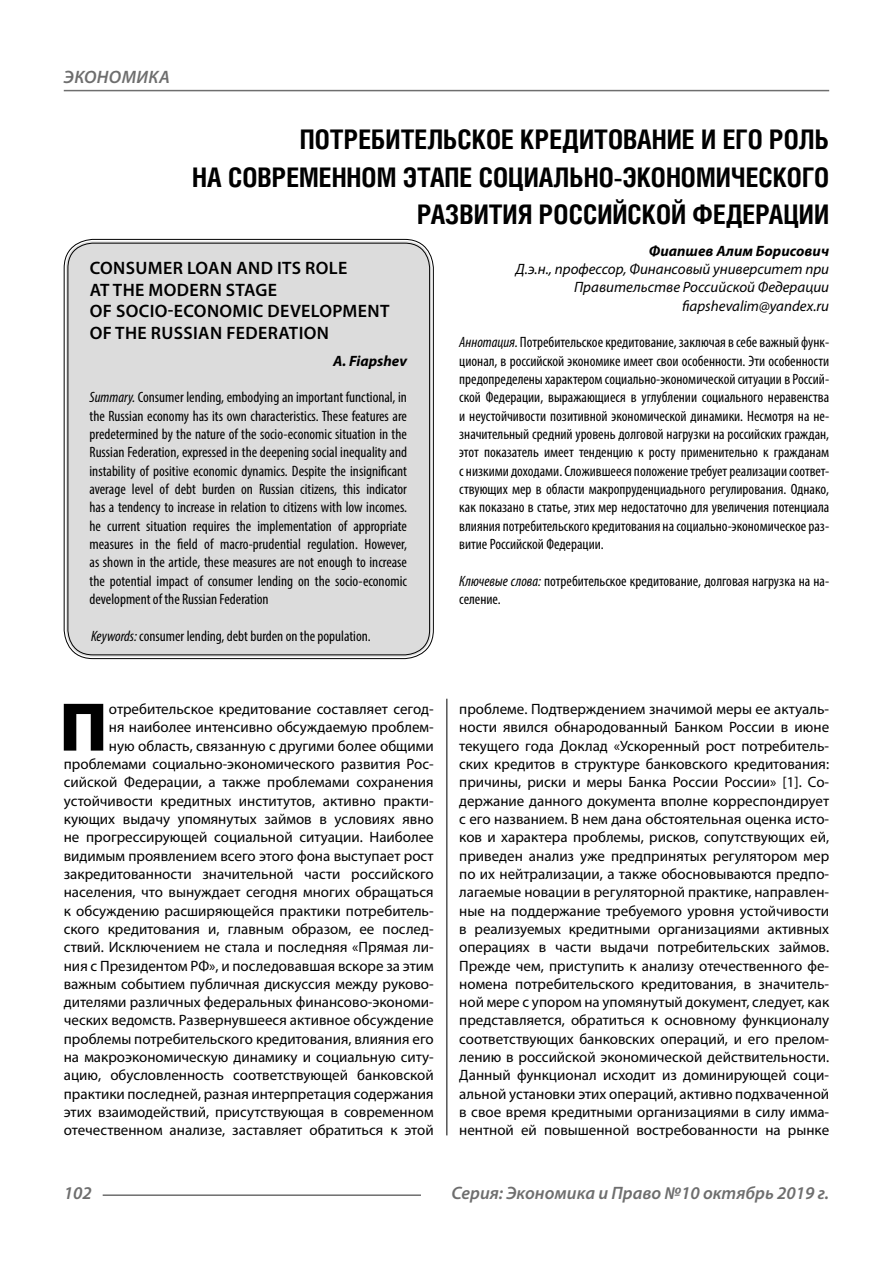
<style>
.page{position:relative;width:893px;height:1263px;background:#fff}
.page>*{position:absolute;margin:0;border:0;box-sizing:border-box;transform-origin:0 0}
.Bukvica{font:900 69.3px "Myriad Pro";color:#000}
.Header{font:700 27px/37.5px "Helios Cond C";color:#000;text-align:right}
.Header-eng{font:600 18px/21.6px "Myriad Pro";letter-spacing:.02em;color:#000}
.t1{font:italic 600 18px "Myriad Pro";color:#6e6e6e}
.Bukvica-2{font:15px/18.3px "Myriad Pro";color:#000;text-align:right}
.Annotation-rus{font:condensed 15px/18.3px "Myriad Pro";color:#000;text-align:justify}
.Annotation-eng{font:condensed 15px/18.3px "Myriad Pro";color:#000;text-align:justify}
.Author-doc{font:italic 15px/18.3px "Myriad Pro";color:#000;text-align:right}
.Author-email{font:italic 15px "Myriad Pro";color:#000}
.Author{font:italic 700 15px "Myriad Pro";color:#000}
.Author-eng{font:italic 700 15px "Myriad Pro";color:#000}
.s1{font-style:italic}
</style>
<div class="page">
<hr style="left:446px;top:128px;width:1px;height:1007px;background:#000">
<div style="left:438px;top:677px;width:391px;height:21px;background:#fff"></div>
<div style="left:66px;top:241px;width:365px;height:416px;background:#dcdcdc;border-radius:27px"></div>
<hr style="left:103px;top:1194px;width:318px;height:2px;background:#6e6e6e">
<hr style="left:64px;top:90px;width:765px;height:1px;background:#6e6e6e">
<p class="t1" style="left:64px;top:66px;width:24px">Экономика</p>
<p class="Header" style="left:192px;top:120px;width:639px">ПОТРЕБИТЕЛЬСКОЕ КРЕДИТОВАНИЕ И ЕГО РОЛЬ<br>НА СОВРЕМЕННОМ ЭТАПЕ СОЦИАЛЬНО-ЭКОНОМИЧЕСКОГО<br>РАЗВИТИЯ РОССИЙСКОЙ ФЕДЕРАЦИИ</p>
<p class="Author" style="left:649px;top:241px;width:182px">Фиапшев Алим Борисович</p>
<p class="Author-doc" style="left:516px;top:260px;width:315px">Д.э.н., профессор, Финансовый университет при<br>Правительстве Российской Федерации</p>
<p class="Author-email" style="left:682px;top:296px;width:149px">fiapshevalim@yandex.ru</p>
<p class="Annotation-rus" style="left:459px;top:333px;width:371px"><span class="s1">Аннотация.</span> Потребительское кредитование, заключая в себе важный функ&shy;ционал, в российской экономике имеет свои особенности. Эти особенности предопределены характером социально-экономической ситуации в Россий&shy;ской Федерации, выражающиеся в углублении социального неравенства и неустойчивости позитивной экономической динамики. Несмотря на не&shy;значительный средний уровень долговой нагрузки на российских граждан, этот показатель имеет тенденцию к росту применительно к гражданам с низкими доходами. Сложившееся положение требует реализации соответ&shy;ствующих мер в области макропруденциадьного регулирования. Однако, как показано в статье, этих мер недостаточно для увеличения потенциала влияния потребительского кредитования на социально-экономическое раз&shy;витие Российской Федерации.</p>
<p class="Annotation-rus" style="left:459px;top:571px;width:371px"><span class="s1">Ключевые слова:</span> потребительское кредитование, долговая нагрузка на на&shy;селение.</p>
<p class="Header-eng" style="left:90px;top:257px;width:301px">CONSUMER LOAN AND ITS ROLE<br>AT THE MODERN STAGE<br>OF SOCIO-ECONOMIC DEVELOPMENT<br>OF THE RUSSIAN FEDERATION</p>
<p class="Author-eng" style="left:333px;top:351px;width:75px">A. Fiapshev</p>
<p class="Annotation-eng" style="left:90px;top:388px;width:319px"><span class="s1">Summary.</span> Consumer lending, embodying an important functional, in the Russian economy has its own characteristics. These features are predetermined by the nature of the socio-economic situation in the Russian Federation, expressed in the deepening social inequality and instability of positive economic dynamics. Despite the insignificant average level of debt burden on Russian citizens, this indicator has a tendency to increase in relation to citizens with low incomes. he current situation requires the implementation of appropriate measures in the field of macro-prudential regulation. However, as shown in the article, these measures are not enough to increase the potential impact of consumer lending on the socio-economic development of the Russian Federation</p>
<p class="Annotation-eng" style="left:91px;top:626px;width:281px"><span class="s1">Keywords:</span> consumer lending, debt burden on the population.</p>
<p class="Bukvica-2" style="left:64px;top:699px;width:371px">отребительское кредитование составляет сегод-<br>ня наиболее интенсивно обсуждаемую проблем-<br>ную область, связанную с другими более общими проблемами социально-экономического развития Рос&shy;сийской Федерации, а также проблемами сохранения устойчивости кредитных институтов, активно практи&shy;кующих выдачу упомянутых займов в условиях явно не прогрессирующей социальной ситуации. Наиболее видимым проявлением всего этого фона выступает рост закредитованности значительной части российского населения, что вынуждает сегодня многих обращаться к обсуждению расширяющейся практики потребитель&shy;ского кредитования и, главным образом, ее послед&shy;ствий. Исключением не стала и последняя «Прямая ли&shy;ния с Президентом РФ», и последовавшая вскоре за этим важным событием публичная дискуссия между руково&shy;дителями различных федеральных финансово-экономи&shy;ческих ведомств. Развернувшееся активное обсуждение проблемы потребительского кредитования, влияния его на макроэкономическую динамику и социальную ситу&shy;ацию, обусловленность соответствующей банковской практики последней, разная интерпретация содержания этих взаимодействий, присутствующая в современном отечественном анализе, заставляет обратиться к этой</p>
<p class="Bukvica-2" style="left:459px;top:699px;width:371px;text-align:justify">проблеме. Подтверждением значимой меры ее актуаль&shy;ности явился обнародованный Банком России в июне текущего года Доклад «Ускоренный рост потребитель&shy;ских кредитов в структуре банковского кредитования: причины, риски и меры Банка России России» [1]. Со&shy;держание данного документа вполне корреспондирует с его названием. В нем дана обстоятельная оценка исто&shy;ков и характера проблемы, рисков, сопутствующих ей, приведен анализ уже предпринятых регулятором мер по их нейтрализации, а также обосновываются предпо&shy;лагаемые новации в регуляторной практике, направлен&shy;ные на поддержание требуемого уровня устойчивости в реализуемых кредитными организациями активных операциях в части выдачи потребительских займов.<br>Прежде чем, приступить к анализу отечественного фе&shy;номена потребительского кредитования, в значитель&shy;ной мере с упором на упомянутый документ, следует, как представляется, обратиться к основному функционалу соответствующих банковских операций, и его прелом&shy;лению в российской экономической действительности.<br>Данный функционал исходит из доминирующей соци&shy;альной установки этих операций, активно подхваченной в свое время кредитными организациями в силу имма&shy;нентной ей повышенной востребованности на рынке</p>
<p class="Bukvica" style="left:59px;top:681px;width:50px">П</p>
<p class="t1" style="left:64px;top:1182px;width:30px">102</p>
<p class="t1" style="left:451px;top:1182px;width:379px">Серия: Экономика и Право №10 октябрь 2019 г.</p>
</div>
